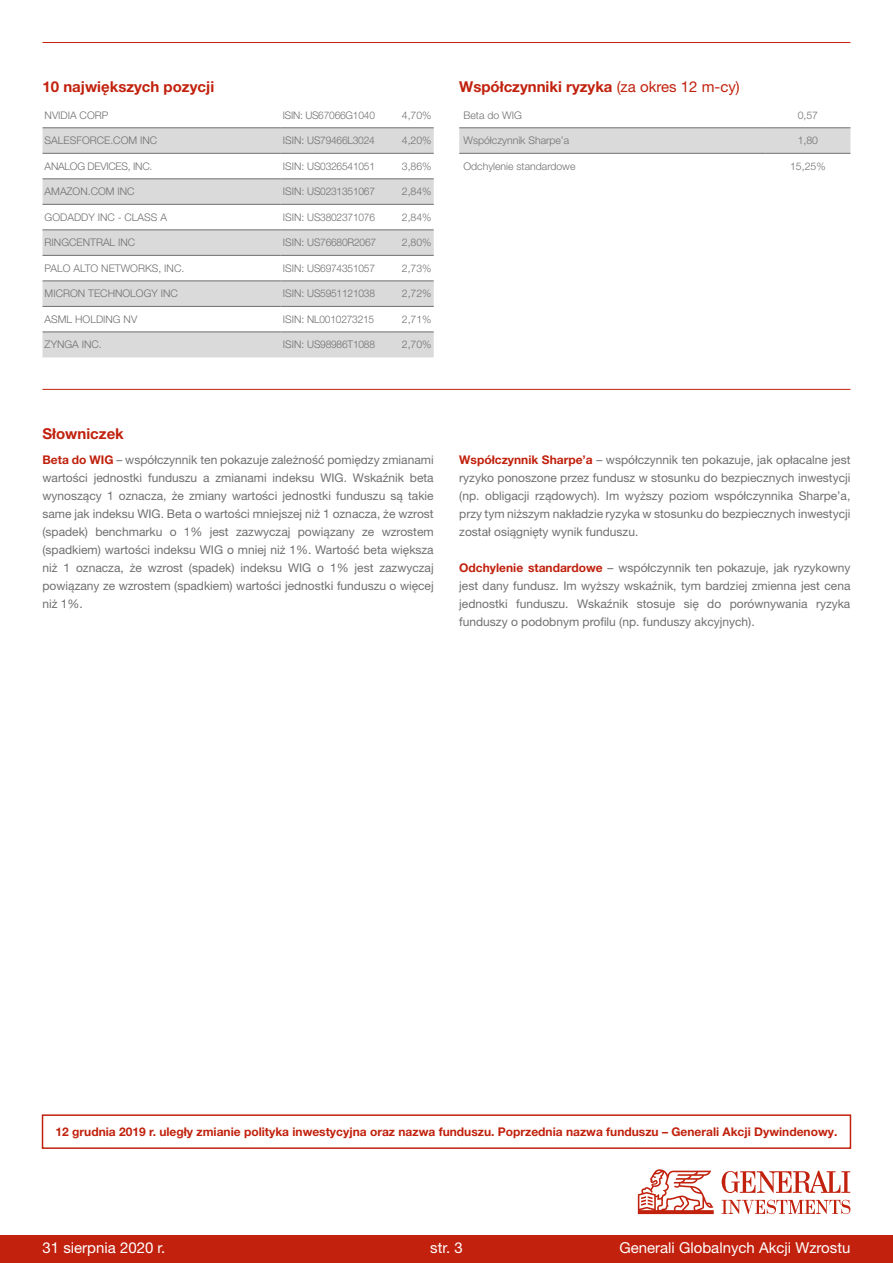
<style>
.page{position:relative;width:893px;height:1263px;background:#fff}
.page>*{position:absolute;margin:0;border:0;box-sizing:border-box;transform-origin:0 0}
.t1{font:700 15px "Helvetica Neue LT Pro";color:#c1210d}
.t2{font:15px "Helvetica Neue LT Pro";color:#fff}
.t3{font:12px/18px "Helvetica Neue LT Pro";color:#706f6f;text-align:justify}
.t4{font:700 12px "Helvetica Neue LT Pro";color:#c1210d}
.t5{font:300 10.5px "Helvetica Neue LT Pro";color:#706f6f}
.t6{font:300 10.5px "Helvetica Neue LT Pro";letter-spacing:-.02em;color:#706f6f}
.t7{font:300 10.5px "Helvetica Neue LT Pro";letter-spacing:-.025em;color:#706f6f}
.s1{font-weight:400}
.s2{font-weight:700;color:#c1210d}
</style>
<div class="page">
<hr style="left:43px;top:389px;width:807px;height:1px;background:#c1210d">
<svg style="left:43px;top:127px;width:391px;height:1px"></svg>
<svg style="left:43px;top:129px;width:391px;height:228px;fill:#dadada"></svg>
<hr style="left:43px;top:128px;width:238px;height:1px;background:#706f6f">
<hr style="left:281px;top:128px;width:106px;height:1px;background:#706f6f">
<hr style="left:387px;top:128px;width:47px;height:1px;background:#706f6f">
<hr style="left:43px;top:153px;width:238px;height:1px;background:#706f6f">
<hr style="left:281px;top:153px;width:106px;height:1px;background:#706f6f">
<hr style="left:387px;top:153px;width:47px;height:1px;background:#706f6f">
<hr style="left:43px;top:179px;width:238px;height:1px;background:#706f6f">
<hr style="left:281px;top:179px;width:106px;height:1px;background:#706f6f">
<hr style="left:387px;top:179px;width:47px;height:1px;background:#706f6f">
<hr style="left:43px;top:204px;width:238px;height:1px;background:#706f6f">
<hr style="left:281px;top:204px;width:106px;height:1px;background:#706f6f">
<hr style="left:387px;top:204px;width:47px;height:1px;background:#706f6f">
<hr style="left:43px;top:230px;width:238px;height:1px;background:#706f6f">
<hr style="left:281px;top:230px;width:106px;height:1px;background:#706f6f">
<hr style="left:387px;top:230px;width:47px;height:1px;background:#706f6f">
<hr style="left:43px;top:255px;width:238px;height:1px;background:#706f6f">
<hr style="left:281px;top:255px;width:106px;height:1px;background:#706f6f">
<hr style="left:387px;top:255px;width:47px;height:1px;background:#706f6f">
<hr style="left:43px;top:281px;width:238px;height:1px;background:#706f6f">
<hr style="left:281px;top:281px;width:106px;height:1px;background:#706f6f">
<hr style="left:387px;top:281px;width:47px;height:1px;background:#706f6f">
<hr style="left:43px;top:306px;width:238px;height:1px;background:#706f6f">
<hr style="left:281px;top:306px;width:106px;height:1px;background:#706f6f">
<hr style="left:387px;top:306px;width:47px;height:1px;background:#706f6f">
<hr style="left:43px;top:332px;width:238px;height:1px;background:#706f6f">
<hr style="left:281px;top:332px;width:106px;height:1px;background:#706f6f">
<hr style="left:387px;top:332px;width:47px;height:1px;background:#706f6f">
<hr style="left:43px;top:42px;width:807px;height:1px;background:#c1210d">
<div style="left:42px;top:1114px;width:809px;height:35px;border:2px solid #c1210d"></div>
<svg style="left:459px;top:127px;width:391px;height:26px"></svg>
<hr style="left:459px;top:128px;width:306px;height:1px;background:#706f6f">
<hr style="left:765px;top:128px;width:85px;height:1px;background:#706f6f">
<hr style="left:459px;top:153px;width:306px;height:1px;background:#706f6f">
<hr style="left:765px;top:153px;width:85px;height:1px;background:#706f6f">
<div style="left:0;top:1235px;width:893px;height:28px;background:#c1210d"></div>
<svg style="left:638px;top:1169px;width:76px;height:45px"></svg>
<svg style="left:722px;top:1200px;width:128px;height:14px"></svg>
<svg style="left:722px;top:1171px;width:128px;height:22px"></svg>
<p class="t1" style="left:43px;top:77px;width:173px">10 największych pozycji</p>
<p class="t5" style="left:45px;top:109px;width:65px">NVIDIA CORP</p>
<p class="t6" style="left:283px;top:109px;width:94px">ISIN: US67066G1040</p>
<p class="t5" style="left:402px;top:109px;width:31px">4,70%</p>
<p class="t5" style="left:45px;top:134px;width:114px">SALESFORCE.COM INC</p>
<p class="t6" style="left:283px;top:134px;width:94px">ISIN: US79466L3024</p>
<p class="t5" style="left:402px;top:134px;width:31px">4,20%</p>
<p class="t7" style="left:45px;top:160px;width:109px">ANALOG DEVICES, INC.</p>
<p class="t6" style="left:283px;top:160px;width:94px">ISIN: US0326541051</p>
<p class="t5" style="left:402px;top:160px;width:31px">3,86%</p>
<p class="t5" style="left:45px;top:185px;width:92px">AMAZON.COM INC</p>
<p class="t6" style="left:283px;top:185px;width:94px">ISIN: US0231351067</p>
<p class="t5" style="left:402px;top:185px;width:31px">2,84%</p>
<p class="t5" style="left:45px;top:211px;width:124px">GODADDY INC - CLASS A</p>
<p class="t6" style="left:283px;top:211px;width:94px">ISIN: US3802371076</p>
<p class="t5" style="left:402px;top:211px;width:31px">2,84%</p>
<p class="t5" style="left:45px;top:236px;width:92px">RINGCENTRAL INC</p>
<p class="t6" style="left:283px;top:236px;width:95px">ISIN: US76680R2067</p>
<p class="t5" style="left:402px;top:236px;width:31px">2,80%</p>
<p class="t5" style="left:45px;top:262px;width:141px">PALO ALTO NETWORKS, INC.</p>
<p class="t6" style="left:283px;top:262px;width:94px">ISIN: US6974351057</p>
<p class="t5" style="left:402px;top:262px;width:31px">2,73%</p>
<p class="t5" style="left:45px;top:287px;width:135px">MICRON TECHNOLOGY INC</p>
<p class="t6" style="left:283px;top:287px;width:94px">ISIN: US5951121038</p>
<p class="t5" style="left:402px;top:287px;width:31px">2,72%</p>
<p class="t5" style="left:45px;top:313px;width:94px">ASML HOLDING NV</p>
<p class="t6" style="left:283px;top:313px;width:93px">ISIN: NL0010273215</p>
<p class="t5" style="left:402px;top:313px;width:31px">2,71%</p>
<p class="t5" style="left:45px;top:338px;width:59px">ZYNGA INC.</p>
<p class="t6" style="left:283px;top:338px;width:94px">ISIN: US98986T1088</p>
<p class="t5" style="left:402px;top:338px;width:31px">2,70%</p>
<p class="t1" style="left:459px;top:77px;width:282px">Współczynniki ryzyka <span class="s1">(za okres 12 m-cy)</span></p>
<p class="t5" style="left:463px;top:109px;width:60px">Beta do WIG</p>
<p class="t5" style="left:798px;top:109px;width:22px">0,57</p>
<p class="t5" style="left:463px;top:134px;width:107px">Współczynnik Sharpe’a</p>
<p class="t5" style="left:798px;top:134px;width:22px">1,80</p>
<p class="t5" style="left:463px;top:160px;width:114px">Odchylenie standardowe</p>
<p class="t5" style="left:790px;top:160px;width:37px">15,25%</p>
<p class="t1" style="left:43px;top:424px;width:83px">Słowniczek</p>
<p class="t3" style="left:43px;top:450px;width:393px"><span class="s2">Beta do WIG</span> – współczynnik ten pokazuje zależność pomiędzy zmianami wartości jednostki funduszu a zmianami indeksu WIG. Wskaźnik beta wynoszący 1 oznacza, że zmiany wartości jednostki funduszu są takie same jak indeksu WIG. Beta o wartości mniejszej niż 1 oznacza, że wzrost (spadek) benchmarku o 1% jest zazwyczaj powiązany ze wzrostem (spadkiem) wartości indeksu WIG o mniej niż 1%. Wartość beta większa niż 1 oznacza, że wzrost (spadek) indeksu WIG o 1% jest zazwyczaj powiązany ze wzrostem (spadkiem) wartości jednostki funduszu o więcej niż 1%.</p>
<p class="t3" style="left:459px;top:450px;width:393px"><span class="s2">Współczynnik Sharpe’a</span> – współczynnik ten pokazuje, jak opłacalne jest ryzyko ponoszone przez fundusz w stosunku do bezpiecznych inwestycji (np. obligacji rządowych). Im wyższy poziom współczynnika Sharpe’a, przy tym niższym nakładzie ryzyka w stosunku do bezpiecznych inwestycji został osiągnięty wynik funduszu.</p>
<p class="t3" style="left:459px;top:558px;width:393px"><span class="s2">Odchylenie standardowe</span> – współczynnik ten pokazuje, jak ryzykowny jest dany fundusz. Im wyższy wskaźnik, tym bardziej zmienna jest cena jednostki funduszu. Wskaźnik stosuje się do porównywania ryzyka funduszy o podobnym profilu (np. funduszy akcyjnych).</p>
<p class="t4" style="left:56px;top:1124px;width:783px">12 grudnia 2019 r. uległy zmianie polityka inwestycyjna oraz nazwa funduszu. Poprzednia nazwa funduszu – Generali Akcji Dywindenowy.</p>
<p class="t2" style="left:43px;top:1238px;width:124px">31 sierpnia 2020 r.</p>
<p class="t2" style="left:430px;top:1238px;width:34px">str. 3</p>
<p class="t2" style="left:619px;top:1238px;width:233px">Generali Globalnych Akcji Wzrostu</p>
</div>
